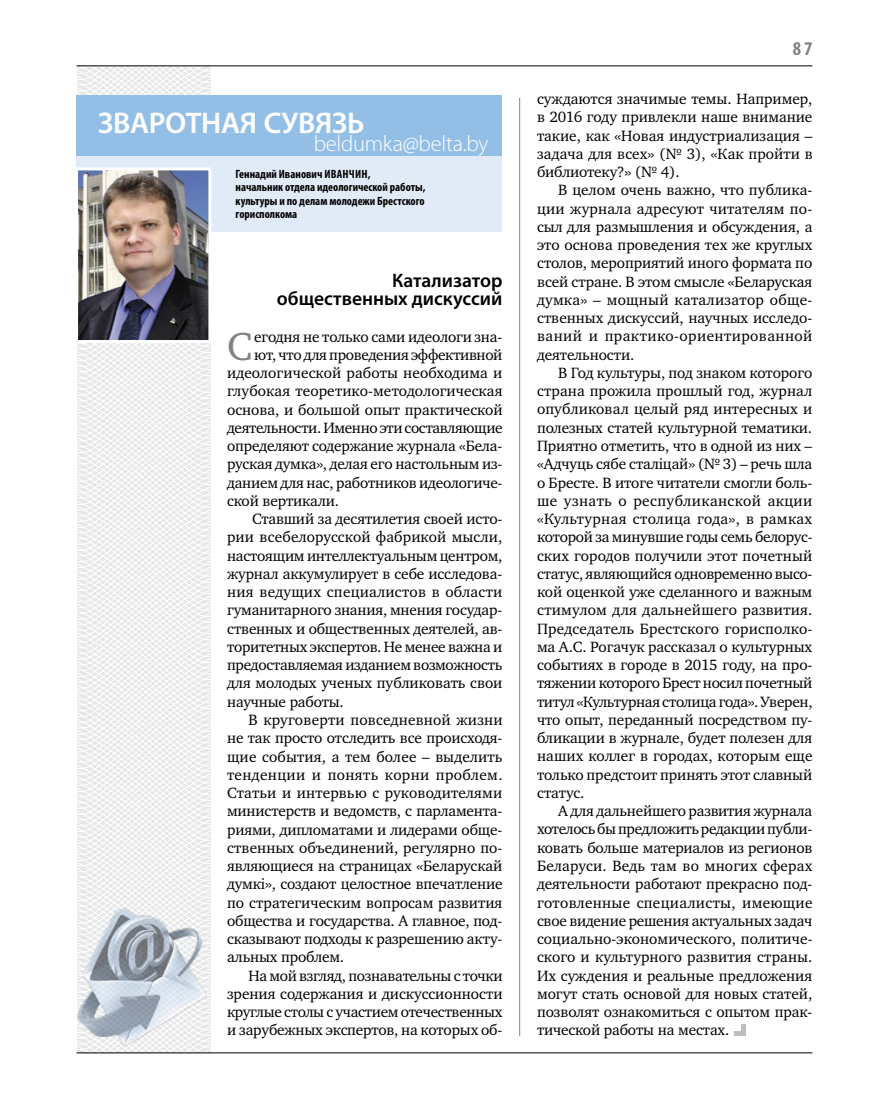
<style>
.page{position:relative;width:872px;height:1106px;background:#fff}
.page>*{position:absolute;margin:0;border:0;box-sizing:border-box;transform-origin:0 0}
.t1{font:40.05px "Charter C";color:#808285}
.t2{font:600 30px "Myriad Pro";letter-spacing:-.01em;color:#fff}
.t3{font:300 22.5px "Myriad Pro";letter-spacing:-.01em;color:#fff}
.t4{font:600 19.5px/18.3px "Myriad Pro";color:#000;text-align:right}
.t5{font:700 condensed 19.5px "Myriad Pro";color:#808285}
.t6{font:15.3px/18.3px "Charter C";letter-spacing:-.01em;color:#000;text-align:justify}
.t7{font:15.3px "Charter C";letter-spacing:.01em;color:#000}
.t8{font:15.3px "Charter C";letter-spacing:.015em;color:#000}
.t9{font:15.3px "Charter C";letter-spacing:.02em;color:#000}
.t10{font:700 condensed 12px/13.5px "Myriad Pro";color:#000}
</style>
<div class="page">
<hr style="left:519px;top:98px;width:1px;height:938px;background:#808285">
<svg style="left:76px;top:65px;width:192px;height:989px"></svg>
<div style="left:77px;top:141px;width:425px;height:91px;background:#e1eaf7"></div>
<img style="left:79px;top:171px;width:128px;height:168px">
<div style="left:75px;top:167px;width:136px;height:176px;border:3px solid #fff"></div>
<div style="left:77px;top:95px;width:425px;height:61px;background:#93bfe6"></div>
<img style="left:76px;top:907px;width:136px;height:142px">
<hr style="left:77px;top:65px;width:735px;height:1px;background:#000">
<hr style="left:77px;top:1052px;width:735px;height:1px;background:#000">
<div style="left:741px;top:1023px;width:5px;height:12px;background:#bcbdc0"></div>
<hr style="left:734px;top:1031px;width:12px;height:4px;background:#bcbdc0">
<h2 class="t2" style="left:98px;top:104px;width:268px">ЗВАРОТНАЯ СУВЯЗЬ</h2>
<h3 class="t3" style="left:314px;top:132px;width:176px">beldumka@belta.by</h3>
<p class="t10" style="left:236px;top:167px;width:191px">Геннадий Иванович Иванчин,<br>начальник отдела идеологической работы, культуры и по делам молодежи Брестского горисполкома</p>
<p class="t4" style="left:277px;top:270px;width:227px">Катализатор общественных дискуссий</p>
<h1 class="t1" style="left:227px;top:324px;width:27px">С</h1>
<p class="t6" style="left:254px;top:327px;width:249px">егодня не только сами идеологи зна-</p>
<p class="t6" style="left:254px;top:345px;width:250px">ют, что для проведения эффективной</p>
<p class="t6" style="left:227px;top:364px;width:277px">идеологической работы необходима и</p>
<p class="t6" style="left:227px;top:382px;width:277px">глубокая теоретико-методологическая</p>
<p class="t6" style="left:227px;top:400px;width:277px">основа, и большой опыт практической</p>
<p class="t6" style="left:227px;top:418px;width:277px">деятельности. Именно эти составляющие</p>
<p class="t6" style="left:227px;top:437px;width:277px">определяют содержание журнала «Бела-</p>
<p class="t6" style="left:227px;top:455px;width:277px">руская думка», делая его настольным из-</p>
<p class="t6" style="left:227px;top:473px;width:277px">данием для нас, работников идеологиче-</p>
<p class="t6" style="left:227px;top:491px;width:113px">ской вертикали.</p>
<p class="t6" style="left:252px;top:510px;width:252px">Ставший за десятилетия своей исто-</p>
<p class="t6" style="left:227px;top:528px;width:277px">рии всебелорусской фабрикой мысли,</p>
<p class="t6" style="left:227px;top:546px;width:277px">настоящим интеллектуальным центром,</p>
<p class="t6" style="left:227px;top:564px;width:277px">журнал аккумулирует в себе исследова-</p>
<p class="t8" style="left:227px;top:583px;width:277px">ния ведущих специалистов в области</p>
<p class="t6" style="left:227px;top:601px;width:277px">гуманитарного знания, мнения государ-</p>
<p class="t6" style="left:227px;top:619px;width:277px">ственных и общественных деятелей, ав-</p>
<p class="t6" style="left:227px;top:638px;width:277px">торитетных экспертов. Не менее важна и</p>
<p class="t6" style="left:227px;top:656px;width:277px">предоставляемая изданием возможность</p>
<p class="t6" style="left:227px;top:674px;width:277px">для молодых ученых публиковать свои</p>
<p class="t6" style="left:227px;top:692px;width:118px">научные работы.</p>
<p class="t7" style="left:248px;top:711px;width:256px">В круговерти повседневной жизни</p>
<p class="t6" style="left:227px;top:729px;width:277px">не так просто отследить все происходя-</p>
<p class="t7" style="left:227px;top:748px;width:277px">щие события, а тем более – выделить</p>
<p class="t9" style="left:227px;top:766px;width:277px">тенденции и понять корни проблем.</p>
<p class="t7" style="left:227px;top:784px;width:277px">Статьи и интервью с руководителями</p>
<p class="t6" style="left:227px;top:802px;width:277px">министерств и ведомств, с парламента-</p>
<p class="t6" style="left:227px;top:820px;width:277px">риями, дипломатами и лидерами обще-</p>
<p class="t6" style="left:227px;top:838px;width:277px">ственных объединений, регулярно по-</p>
<p class="t6" style="left:227px;top:857px;width:277px">являющиеся на страницах «Беларускай</p>
<p class="t6" style="left:227px;top:875px;width:277px">думкі», создают целостное впечатление</p>
<p class="t6" style="left:227px;top:893px;width:277px">по стратегическим вопросам развития</p>
<p class="t6" style="left:227px;top:911px;width:277px">общества и государства. А главное, под-</p>
<p class="t6" style="left:227px;top:930px;width:277px">сказывают подходы к разрешению акту-</p>
<p class="t6" style="left:227px;top:948px;width:119px">альных проблем.</p>
<p class="t6" style="left:248px;top:966px;width:256px">На мой взгляд, познавательны с точки</p>
<p class="t6" style="left:227px;top:984px;width:277px">зрения содержания и дискуссионности</p>
<p class="t6" style="left:227px;top:1003px;width:277px">круглые столы с участием отечественных</p>
<p class="t6" style="left:227px;top:1021px;width:277px">и зарубежных экспертов, на которых об-</p>
<p class="t5" style="left:793px;top:37px;width:21px">87</p>
<p class="t6" style="left:537px;top:90px;width:277px">суждаются значимые темы. Например, в 2016 году привлекли наше внимание такие, как «Новая индустриализация – задача для всех» (№ 3), «Как пройти в библиотеку?» (№ 4).</p>
<p class="t6" style="left:537px;top:181px;width:277px;text-indent:21px">В целом очень важно, что публика&shy;ции журнала адресуют читателям по&shy;сыл для размышления и обсуждения, а это основа проведения тех же круглых столов, мероприятий иного формата по всей стране. В этом смысле «Беларуская думка» – мощный катализатор обще&shy;ственных дискуссий, научных исследо&shy;ваний и практико-ориентированной деятельности.</p>
<p class="t6" style="left:537px;top:364px;width:277px;text-indent:21px">В Год культуры, под знаком которого страна прожила прошлый год, журнал опубликовал целый ряд интересных и полезных статей культурной тематики.<br>Приятно отметить, что в одной из них – «Адчуць сябе сталіцай» (№ 3) – речь шла о Бресте. В итоге читатели смогли боль&shy;ше узнать о республиканской акции «Культурная столица года», в рамках которой за минувшие годы семь белорус&shy;ских городов получили этот почетный статус, являющийся одновременно высо&shy;кой оценкой уже сделанного и важным стимулом для дальнейшего развития.<br>Председатель Брестского горисполко&shy;ма А.С. Рогачук рассказал о культурных событиях в городе в 2015 году, на про&shy;тяжении которого Брест носил почетный титул «Культурная столица года». Уверен, что опыт, переданный посредством пу&shy;бликации в журнале, будет полезен для наших коллег в городах, которым еще только предстоит принять этот славный статус.</p>
<p class="t6" style="left:537px;top:802px;width:277px;text-indent:21px">А для дальнейшего развития журнала хотелось бы предложить редакции публи&shy;ковать больше материалов из регионов Беларуси. Ведь там во многих сферах деятельности работают прекрасно под&shy;готовленные специалисты, имеющие свое видение решения актуальных задач социально-экономического, политиче&shy;ского и культурного развития страны.<br>Их суждения и реальные предложения могут стать основой для новых статей, позволят ознакомиться с опытом прак&shy;тической работы на местах.</p>
</div>
